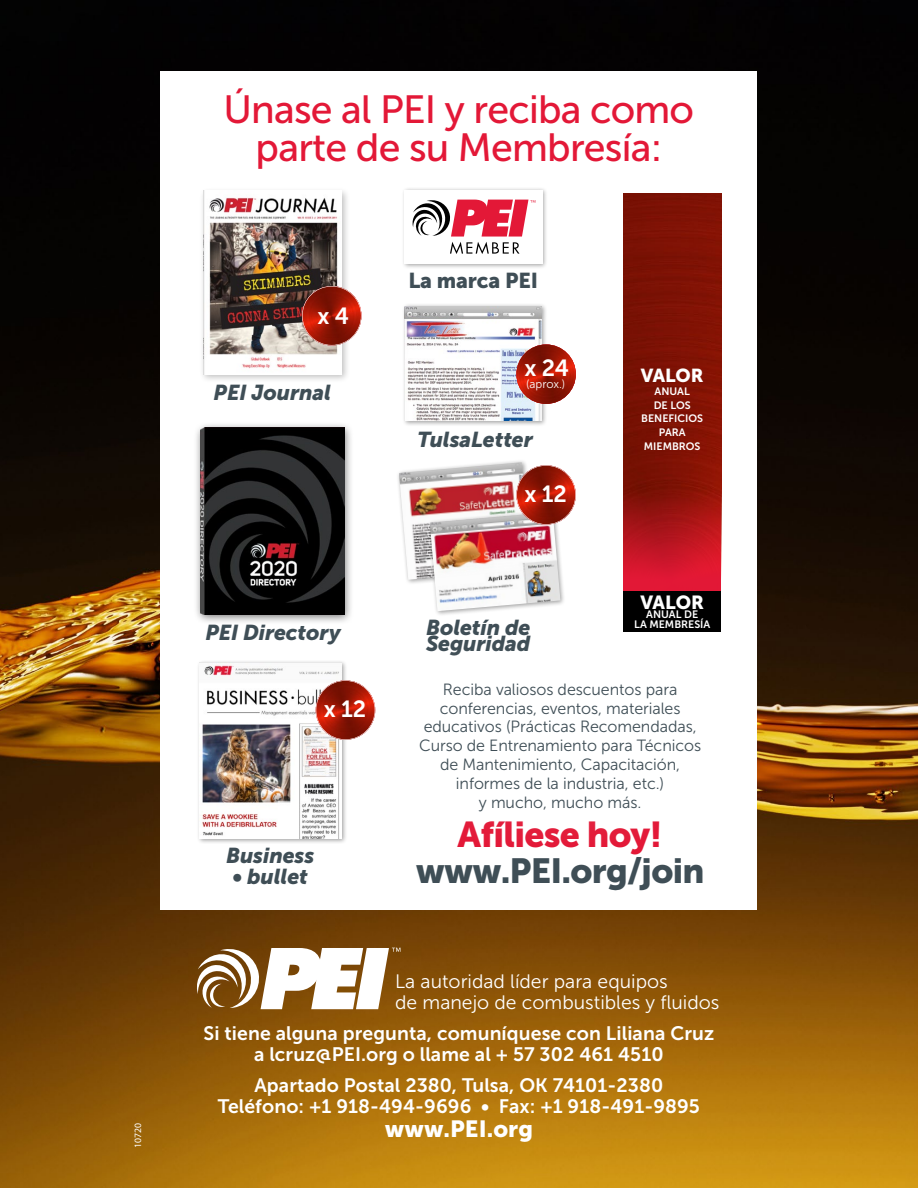
<style>
.page{position:relative;width:918px;height:1188px;background:#fff}
.page>*{position:absolute;margin:0;border:0;box-sizing:border-box;transform-origin:0 0}
.t1{font:39.3px/38.4px "Museo Sans 500";letter-spacing:-.02em;color:#e31837;text-align:center}
.t2{font:35.7px "Museo Sans 900";letter-spacing:-.02em;color:#e31837}
.t3{font:34.65px "Museo Sans 900";letter-spacing:-.02em;color:#3f4e56}
.t4{font:23.25px "Museo Sans 900";letter-spacing:.005em;color:#fff}
.t5{font:23.25px "Museo Sans 700";color:#fff}
.t6{font:italic 21.45px/16.8px "Museo Sans 900";letter-spacing:-.005em;color:#3f4e56}
.t7{font:21.45px "Museo Sans 900";letter-spacing:-.005em;color:#3f4e56}
.t8{font:19.35px/21.3px "Museo Sans 700";letter-spacing:.005em;color:#fff;text-align:center}
.t9{font:19.35px/21.3px "Museo Sans 300";color:#fff}
.t10{font:18.9px "Museo Sans 900";letter-spacing:-.005em;color:#fff}
.t11{font:18.75px "Museo Sans 900";letter-spacing:-.005em;color:#fff}
.t12{font:16.2px/18.8px "Museo Sans 300";letter-spacing:-.005em;color:#3f4e56;text-align:center}
.t13{font:11.7px "Museo Sans 300";letter-spacing:-.01em;color:#fff}
.t14{font:10.65px/13.6px "Museo Sans 700";color:#fff;text-align:center}
.t15{font:9.75px "Myriad Pro";color:#fff}
</style>
<div class="page">
<img style="left:0;top:0;width:918px;height:1188px">
<svg style="left:195px;top:947px;width:205px;height:62px"></svg>
<div style="left:161px;top:72px;width:596px;height:838px;background:#fff"></div>
<div style="left:199px;top:186px;width:151px;height:198px;background:#000;opacity:.25"></div>
<img style="left:203px;top:191px;width:138px;height:184px">
<div style="left:396px;top:459px;width:140px;height:127px;background:#000;opacity:.37"></div>
<img style="left:399px;top:462px;width:132px;height:118px">
<div style="left:427px;top:509px;width:139px;height:108px;background:#000;opacity:.37"></div>
<img style="left:430px;top:512px;width:130px;height:99px">
<div style="left:402px;top:303px;width:145px;height:123px;background:#000;opacity:.37"></div>
<img style="left:405px;top:306px;width:137px;height:115px">
<div style="left:401px;top:187px;width:147px;height:82px;background:#000;opacity:.37"></div>
<div style="left:404px;top:190px;width:138px;height:74px;background:#fff"></div>
<svg style="left:412px;top:199px;width:123px;height:55px"></svg>
<div style="left:193px;top:421px;width:161px;height:204px;background:#000;opacity:.53"></div>
<img style="left:201px;top:428px;width:143px;height:187px">
<svg style="left:623px;top:193px;width:98px;height:398px;background:#8d120b"></svg>
<img style="left:302px;top:286px;width:59px;height:59px;border-radius:30px">
<div style="left:302px;top:286px;width:59px;height:59px;border:1px solid #fff;border-radius:50%"></div>
<img style="left:516px;top:465px;width:60px;height:60px">
<div style="left:516px;top:465px;width:60px;height:60px;border:1px solid #fff;border-radius:50%"></div>
<svg style="left:516px;top:344px;width:60px;height:60px;background:#af463a"></svg>
<div style="left:196px;top:660px;width:151px;height:184px;background:#000;opacity:.37"></div>
<img style="left:200px;top:663px;width:142px;height:176px">
<img style="left:316px;top:680px;width:59px;height:60px;border-radius:30px">
<div style="left:316px;top:680px;width:59px;height:60px;border:1px solid #fff;border-radius:50%"></div>
<div style="left:623px;top:591px;width:98px;height:41px;background:#000"></div>
<p class="t15" style="left:132px;top:1148px;width:26px;rotate:-90deg">10720</p>
<h1 class="t1" style="left:224px;top:90px;width:472px">Únase al PEI y reciba como parte de su Membresía:</h1>
<h3 class="t5" style="left:317px;top:303px;width:33px">x 4</h3>
<h3 class="t6" style="left:214px;top:384px;width:119px">PEI Journal</h3>
<h3 class="t7" style="left:408px;top:268px;width:131px">La marca PEI</h3>
<h3 class="t5" style="left:524px;top:355px;width:46px">x 24</h3>
<p class="t13" style="left:526px;top:378px;width:41px">(aprox.)</p>
<h3 class="t6" style="left:417px;top:431px;width:117px">TulsaLetter</h3>
<h3 class="t5" style="left:524px;top:481px;width:44px">x 12</h3>
<p class="t11" style="left:641px;top:364px;width:65px">VALOR</p>
<p class="t14" style="left:641px;top:385px;width:63px">ANUAL<br>DE LOS<br>BENEFICIOS<br>PARA<br>MIEMBROS</p>
<h3 class="t6" style="left:205px;top:624px;width:137px">PEI Directory</h3>
<h3 class="t5" style="left:324px;top:696px;width:44px">x 12</h3>
<h3 class="t6" style="left:226px;top:847px;width:90px">Business</h3>
<h3 class="t6" style="left:233px;top:868px;width:77px">• bullet</h3>
<h3 class="t6" style="left:426px;top:619px;width:106px">Boletín de<br>Seguridad</h3>
<p class="t10" style="left:640px;top:591px;width:65px">VALOR</p>
<p class="t14" style="left:634px;top:610px;width:78px;line-height:9.8px">ANUAL DE<br>LA MEMBRESÍA</p>
<p class="t12" style="left:419px;top:680px;width:284px">Reciba valiosos descuentos para conferencias, eventos, materiales educativos (Prácticas Recomendadas, Curso de Entrenamiento para Técnicos de Mantenimiento, Capacitación, informes de la industria, etc.)<br>y mucho, mucho más.</p>
<h2 class="t2" style="left:458px;top:814px;width:207px">Afíliese hoy!</h2>
<h3 class="t3" style="left:416px;top:851px;width:290px">www.PEI.org/join</h3>
<p class="t9" style="left:395px;top:971px;width:326px">La autoridad líder para equipos<br>de manejo de combustibles y fluidos</p>
<p class="t8" style="left:204px;top:1022px;width:512px">Si tiene alguna pregunta, comuníquese con Liliana Cruz a lcruz@PEI.org o llame al + 57 302 461 4510</p>
<p class="t8" style="left:218px;top:1074px;width:484px">Apartado Postal 2380, Tulsa, OK 74101-2380<br>Teléfono: +1 918-494-9696 • Fax: +1 918-491-9895</p>
<h3 class="t4" style="left:385px;top:1116px;width:150px">www.PEI.org</h3>
</div>
